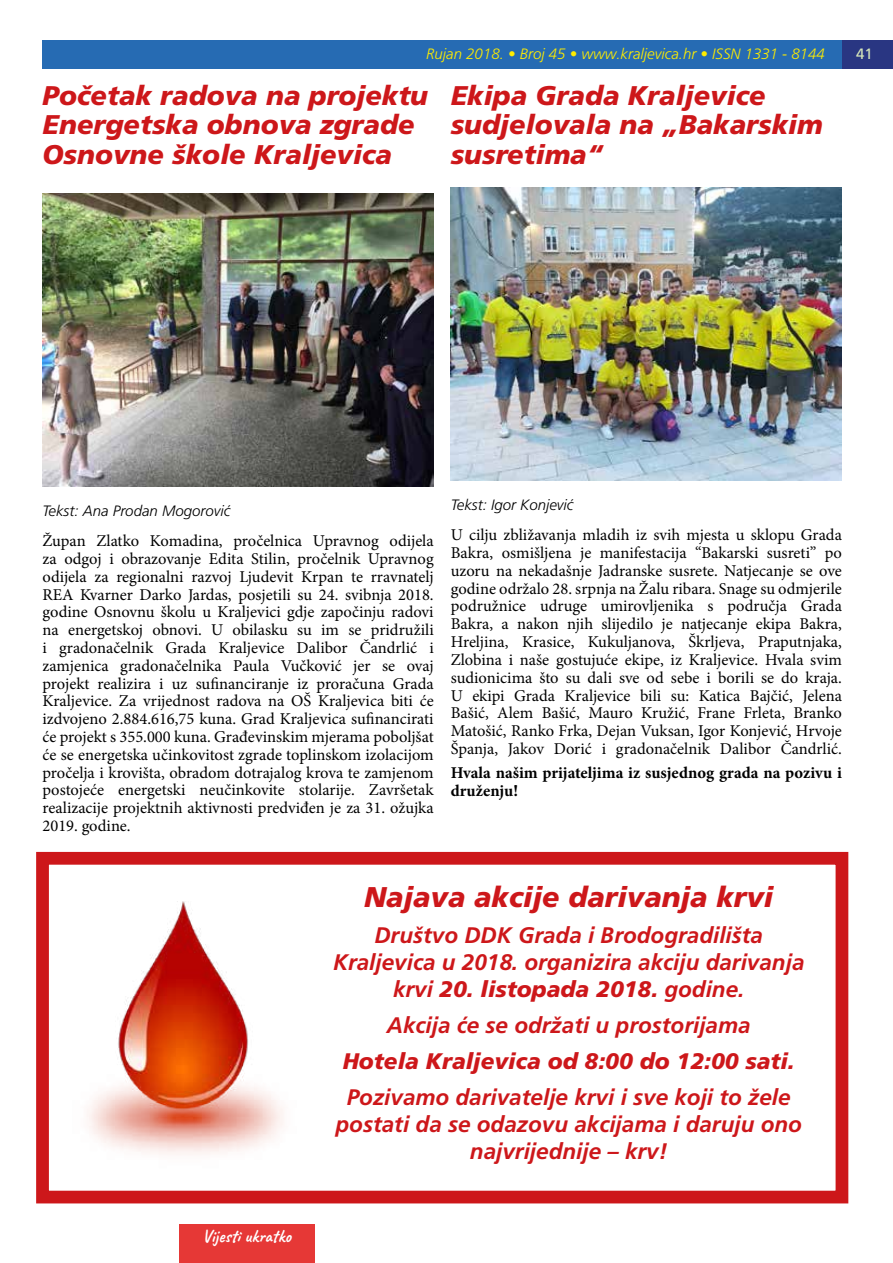
<style>
.page{position:relative;width:893px;height:1263px;background:#fff}
.page>*{position:absolute;margin:0;border:0;box-sizing:border-box;transform-origin:0 0}
.t1{font:italic 900 28.5px "Frutiger LT Pro";color:#cd171a}
.t2{font:italic 900 27px/29.1px "Frutiger LT Pro";color:#cd171a}
.t3{font:italic 700 22.5px/27px "Frutiger LT Pro";color:#cd171a;text-align:center}
.t4{font:italic 900 22.5px "Frutiger LT Pro";color:#cd171a}
.t5{font:700 18px "Caveat";color:#fff}
.t6{font:16.5px/17.9px "Minion Pro";color:#000;text-align:justify}
.t7{font:700 16.5px/17.9px "Minion Pro";color:#000}
.t8{font:italic 300 15px "Frutiger LT Pro";color:#ffed00}
.t9{font:italic 300 15px "Frutiger LT Pro";color:#000}
.t10{font:15px "Frutiger LT Pro";color:#d6e6ba}
.s1{font-weight:900}
</style>
<div class="page">
<img style="left:451px;top:187px;width:391px;height:293px">
<img style="left:43px;top:193px;width:391px;height:294px">
<div style="left:36px;top:852px;width:812px;height:351px;border:13px solid #cd171a"></div>
<img style="left:87px;top:901px;width:196px;height:254px">
<div style="left:179px;top:1225px;width:136px;height:38px;background:#e63836"></div>
<div style="left:43px;top:40px;width:799px;height:28px;background:#266bb3"></div>
<div style="left:842px;top:40px;width:51px;height:28px;background:#293682"></div>
<p class="t8" style="left:426px;top:45px;width:400px">Rujan 2018. • Broj 45 • www.kraljevica.hr • ISSN 1331 - 8144</p>
<p class="t10" style="left:856px;top:45px;width:18px">41</p>
<h2 class="t2" style="left:43px;top:81px;width:387px">Početak radova na projektu<br>Energetska obnova zgrade<br>Osnovne škole Kraljevica</h2>
<h2 class="t2" style="left:451px;top:81px;width:373px">Ekipa Grada Kraljevice sudjelovala na „Bakarskim susretima“</h2>
<p class="t9" style="left:43px;top:502px;width:189px">Tekst: Ana Prodan Mogorović</p>
<p class="t6" style="left:43px;top:532px;width:393px">Župan Zlatko Komadina, pročelnica Upravnog odijela za odgoj i obrazovanje Edita Stilin, pročelnik Upravnog odijela za regionalni razvoj Ljudevit Krpan te rravnatelj REA Kvarner Darko Jardas, posjetili su 24. svibnja 2018. godine Osnovnu školu u Kraljevici gdje započinju radovi na energetskoj obnovi. U obilasku su im se pridružili i gradonačelnik Grada Kraljevice Dalibor Čandrlić i zamjenica gradonačelnika Paula Vučković jer se ovaj projekt realizira i uz sufinanciranje iz proračuna Grada Kraljevice. Za vrijednost radova na OŠ Kraljevica biti će izdvojeno 2.884.616,75 kuna. Grad Kraljevica sufinancirati će projekt s 355.000 kuna. Građevinskim mjerama poboljšat će se energetska učinkovitost zgrade toplinskom izolacijom pročelja i krovišta, obradom dotrajalog krova te zamjenom postojeće energetski neučinkovite stolarije. Završetak realizacije projektnih aktivnosti predviđen je za 31. ožujka 2019. godine.</p>
<p class="t9" style="left:451px;top:496px;width:124px">Tekst: Igor Konjević</p>
<p class="t6" style="left:451px;top:526px;width:393px">U cilju zbližavanja mladih iz svih mjesta u sklopu Grada Bakra, osmišljena je manifestacija “Bakarski susreti” po uzoru na nekadašnje Jadranske susrete. Natjecanje se ove godine održalo 28. srpnja na Žalu ribara. Snage su odmjerile podružnice udruge umirovljenika s područja Grada Bakra, a nakon njih slijedilo je natjecanje ekipa Bakra, Hreljina, Krasice, Kukuljanova, Škrljeva, Praputnjaka, Zlobina i naše gostujuće ekipe, iz Kraljevice. Hvala svim sudionicima što su dali sve od sebe i borili se do kraja.<br>U ekipi Grada Kraljevice bili su: Katica Bajčić, Jelena Bašić, Alem Bašić, Mauro Kružić, Frane Frleta, Branko Matošić, Ranko Frka, Dejan Vuksan, Igor Konjević, Hrvoje Španja, Jakov Dorić i gradonačelnik Dalibor Čandrlić.</p>
<p class="t7" style="left:451px;top:763px;width:393px">Hvala našim prijateljima iz susjednog grada na pozivu i druženju!</p>
<p class="t5" style="left:202px;top:1225px;width:90px">Vijesti ukratko</p>
<h1 class="t1" style="left:364px;top:880px;width:411px">Najava akcije darivanja krvi</h1>
<h3 class="t3" style="left:333px;top:922px;width:473px">Društvo DDK Grada i Brodogradilišta<br>Kraljevica u 2018. organizira akciju darivanja krvi <span class="s1">20. listopada 2018.</span> godine.</h3>
<h3 class="t3" style="left:387px;top:1012px;width:365px">Akcija će se održati u prostorijama</h3>
<h3 class="t4" style="left:343px;top:1048px;width:454px">Hotela Kraljevica od 8:00 do 12:00 sati.</h3>
<h3 class="t3" style="left:336px;top:1084px;width:468px">Pozivamo darivatelje krvi i sve koji to žele postati da se odazovu akcijama i daruju ono najvrijednije – krv!</h3>
</div>
